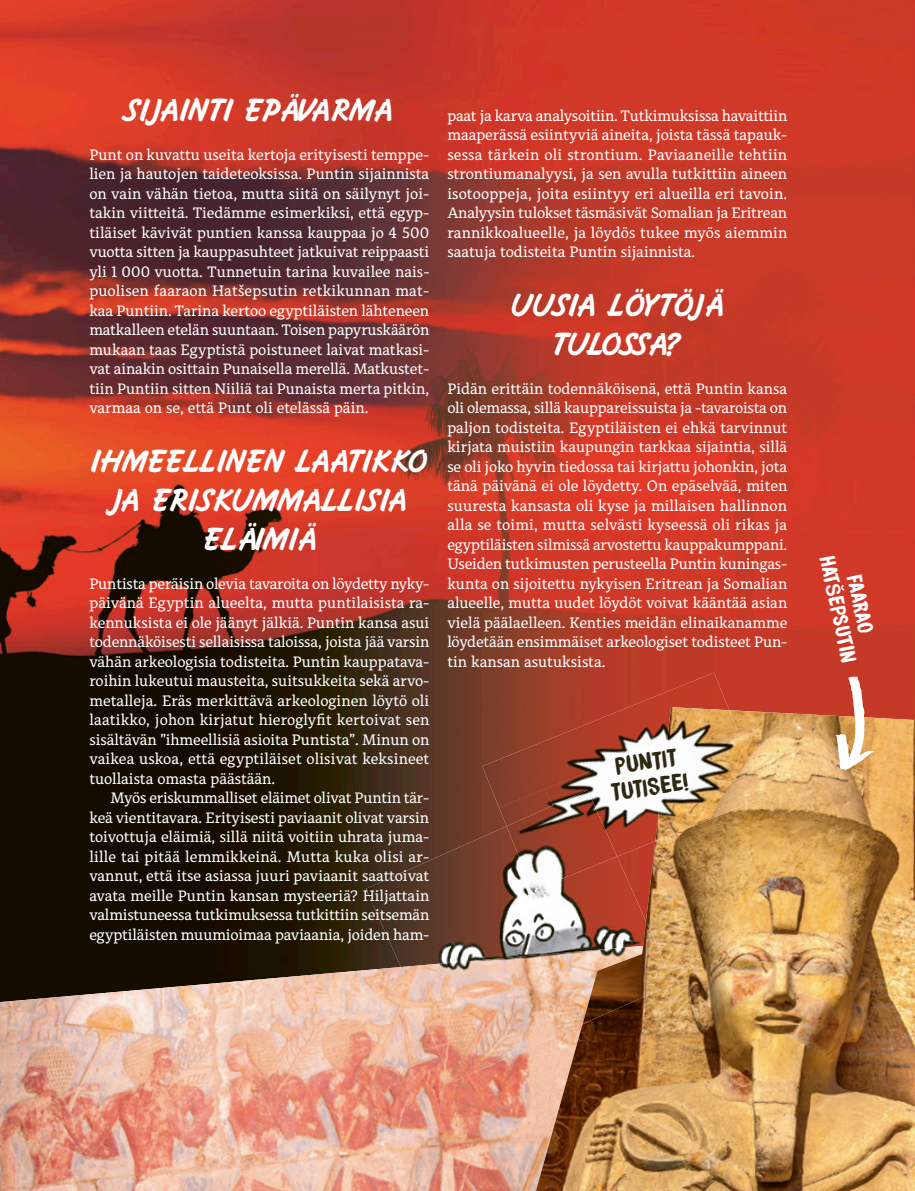
<style>
.page{position:relative;width:915px;height:1191px;background:#fff}
.page>*{position:absolute;margin:0;border:0;box-sizing:border-box;transform-origin:0 0}
.t1{font:31.5px/39px "Wylie WF";letter-spacing:-.02em;color:#fff;text-align:center}
.t2{font:21.75px/25.3px "DK Brush Crush";color:#2f2812;text-align:center}
.t3{font:19.35px/22.5px "DK Brush Crush";color:#fff;text-align:center}
.t4{font:15px/19.5px "Alkes";letter-spacing:-.005em;color:#fff;text-align:justify}
.s1{font-family:"Arial Rounded MT Bold"}
</style>
<div class="page">
<img style="left:0;top:0;width:914px;height:967px">
<img style="left:0;top:967px;width:535px;height:224px">
<img style="left:535px;top:710px;width:379px;height:481px">
<img style="left:366px;top:826px;width:279px;height:141px">
<img style="left:400px;top:946px;width:243px;height:136px">
<img style="left:582px;top:921px;width:91px;height:103px">
<img style="left:482px;top:672px;width:247px;height:135px">
<img style="left:545px;top:739px;width:122px;height:117px">
<img style="left:499px;top:788px;width:53px;height:38px">
<img style="left:655px;top:707px;width:109px;height:134px">
<img style="left:506px;top:790px;width:111px;height:100px">
<svg style="left:835px;top:676px;width:39px;height:94px"></svg>
<svg style="left:0;top:1076px;width:1px;height:39px"></svg>
<h1 class="t1" style="left:124px;top:92px;width:272px">SIJAINTI EPÄVARMA</h1>
<p class="t4" style="left:89px;top:144px;width:341px">Punt on kuvattu useita kertoja erityisesti temppe&shy;lien ja hautojen taideteoksissa. Puntin sijainnista on vain vähän tietoa, mutta siitä on säilynyt joi&shy;takin viitteitä. Tiedämme esimerkiksi, että egyp&shy;tiläiset kävivät puntien kanssa kauppaa jo 4 500 vuotta sitten ja kauppasuhteet jatkuivat reippaasti yli 1 000 vuotta. Tunnetuin tarina kuvailee nais&shy;puolisen faaraon Hatšepsutin retkikunnan mat&shy;kaa Puntiin. Tarina kertoo egyptiläisten lähteneen matkalleen etelän suuntaan. Toisen papyruskäärön mukaan taas Egyptistä poistuneet laivat matkasi&shy;vat ainakin osittain Punaisella merellä. Matkustet&shy;tiin Puntiin sitten Niiliä tai Punaista merta pitkin, varmaa on se, että Punt oli etelässä päin.</p>
<h1 class="t1" style="left:91px;top:442px;width:338px">IHMEELLINEN LAATIKKO<br>JA ERISKUMMALLISIA<br>ELÄIMIÄ</h1>
<p class="t4" style="left:89px;top:573px;width:341px">Puntista peräisin olevia tavaroita on löydetty nyky&shy;päivänä Egyptin alueelta, mutta puntilaisista ra&shy;kennuksista ei ole jäänyt jälkiä. Puntin kansa asui todennäköisesti sellaisissa taloissa, joista jää varsin vähän arkeologisia todisteita. Puntin kauppatava&shy;roihin lukeutui mausteita, suitsukkeita sekä arvo&shy;metalleja. Eräs merkittävä arkeologinen löytö oli laatikko, johon kirjatut hieroglyfit kertoivat sen sisältävän ”ihmeellisiä asioita Puntista”. Minun on vaikea uskoa, että egyptiläiset olisivat keksineet tuollaista omasta päästään.</p>
<p class="t4" style="left:89px;top:788px;width:341px;text-indent:21px">Myös eriskummalliset eläimet olivat Puntin tär&shy;keä vientitavara. Erityisesti paviaanit olivat varsin toivottuja eläimiä, sillä niitä voitiin uhrata juma&shy;lille tai pitää lemmikkeinä. Mutta kuka olisi ar&shy;vannut, että itse asiassa juuri paviaanit saattoivat avata meille Puntin kansan mysteeriä? Hiljattain valmistuneessa tutkimuksessa tutkittiin seitsemän egyptiläisten muumioimaa paviaania, joiden ham-</p>
<p class="t4" style="left:447px;top:105px;width:341px">paat ja karva analysoitiin. Tutkimuksissa havaittiin maaperässä esiintyviä aineita, joista tässä tapauk&shy;sessa tärkein oli strontium. Paviaaneille tehtiin strontiumanalyysi, ja sen avulla tutkittiin aineen isotooppeja, joita esiintyy eri alueilla eri tavoin.<br>Analyysin tulokset täsmäsivät Somalian ja Eritrean rannikkoalueelle, ja löydös tukee myös aiemmin saatuja todisteita Puntin sijainnista.</p>
<h1 class="t1" style="left:512px;top:286px;width:211px">UUSIA LÖYTÖJÄ<br>TULOSSA?</h1>
<p class="t4" style="left:447px;top:378px;width:341px">Pidän erittäin todennäköisenä, että Puntin kansa oli olemassa, sillä kauppareissuista ja -tavaroista on paljon todisteita. Egyptiläisten ei ehkä tarvinnut kirjata muistiin kaupungin tarkkaa sijaintia, sillä se oli joko hyvin tiedossa tai kirjattu johonkin, jota tänä päivänä ei ole löydetty. On epäselvää, miten suuresta kansasta oli kyse ja millaisen hallinnon alla se toimi, mutta selvästi kyseessä oli rikas ja egyptiläisten silmissä arvostettu kauppakumppani.<br>Useiden tutkimusten perusteella Puntin kuningas&shy;kunta on sijoitettu nykyisen Eritrean ja Somalian alueelle, mutta uudet löydöt voivat kääntää asian vielä päälaelleen. Kenties meidän elinaikanamme löydetään ensimmäiset arkeologiset todisteet Pun&shy;tin kansan asutuksista.</p>
<h2 class="t2" style="left:606px;top:754px;width:79px;rotate:-8deg">PUNTIT<br>TUTISEE!</h2>
<p class="t3" style="left:860px;top:549px;width:109px;rotate:78deg">faarao<br>Hat<span class="s1">Š</span>epsutin</p>
</div>
